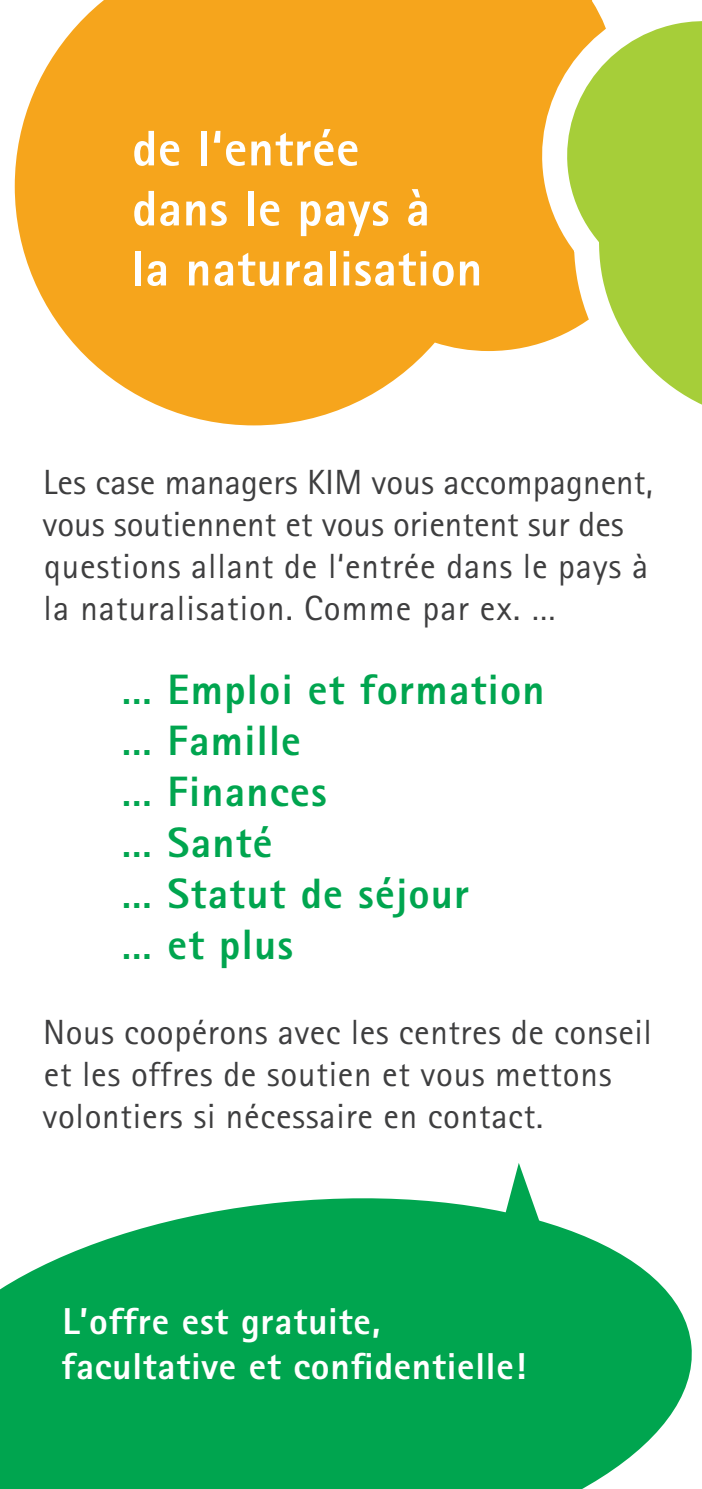
<style>
.page{position:relative;width:702px;height:1489px;background:#fff}
.page>*{position:absolute;margin:0;border:0;box-sizing:border-box;transform-origin:0 0}
.t1{font:800 50px/60px "Rotis Sans Serif Std";letter-spacing:.015em;color:#fff}
.t2{font:800 42.5px/51px "Rotis Sans Serif Std";letter-spacing:.03em;color:#00a54f}
.t3{font:800 37.5px/45px "Rotis Sans Serif Std";letter-spacing:.02em;color:#fff}
.t4{font:35px/42px "Rotis Sans Serif Std";letter-spacing:.02em;color:#3e3e3f}
</style>
<div class="page">
<svg style="left:15px;top:0;width:526px;height:425px;background:#f7b13a"></svg>
<svg style="left:541px;top:0;width:161px;height:405px"></svg>
<svg style="left:0;top:1198px;width:692px;height:290px;background:#1fb064"></svg>
<svg style="left:497px;top:1163px;width:50px;height:80px"></svg>
<h1 class="t1" style="left:131px;top:118px;width:352px">de l‘entrée<br>dans le pays à<br>la naturalisation</h1>
<p class="t4" style="left:42px;top:461px;width:612px">Les case managers KIM vous accompagnent, vous soutiennent et vous orientent sur des questions allant de l‘entrée dans le pays à la naturalisation. Comme par ex. …</p>
<p class="t2" style="left:122px;top:663px;width:424px">… Emploi et formation … Famille<br>… Finances<br>… Santé<br>… Statut de séjour<br>… et plus</p>
<p class="t4" style="left:42px;top:1010px;width:611px">Nous coopérons avec les centres de conseil et les offres de soutien et vous mettons volontiers si nécessaire en contact.</p>
<p class="t3" style="left:61px;top:1298px;width:466px">L’offre est gratuite, facultative et confidentielle!</p>
</div>
